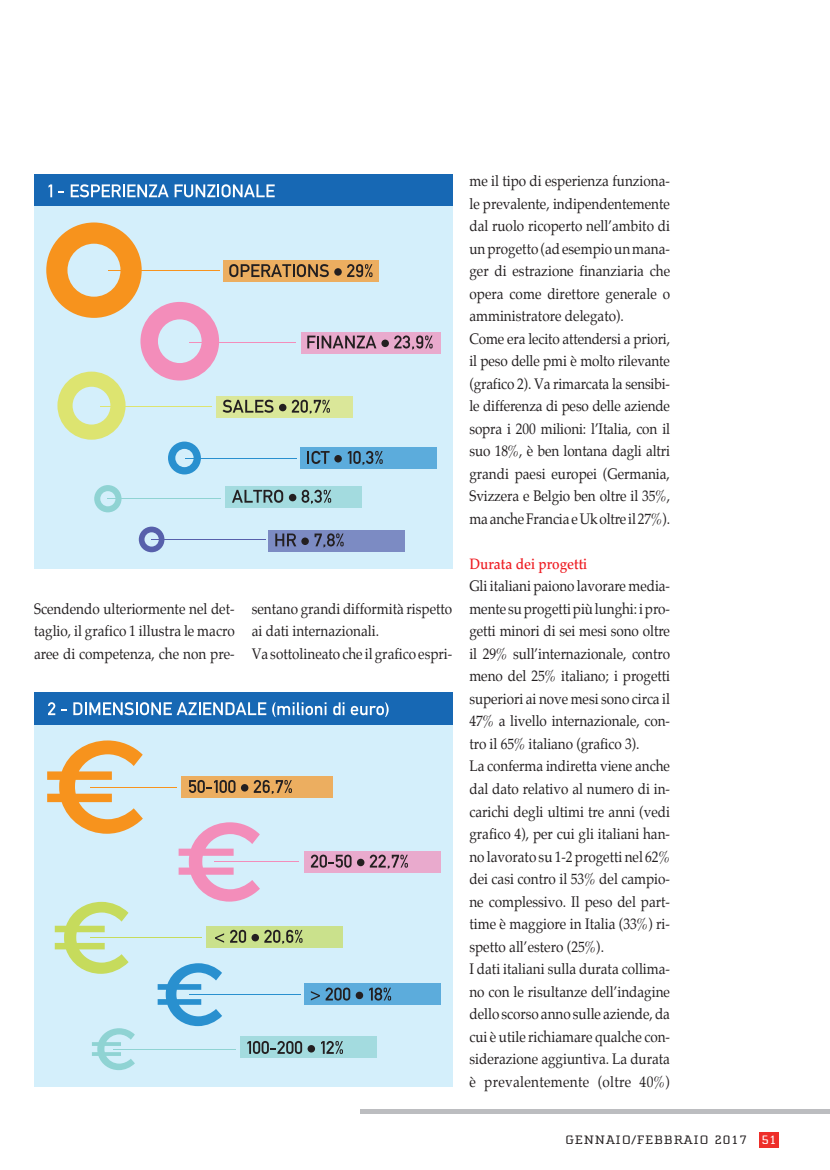
<style>
.page{position:relative;width:830px;height:1170px;background:#fff}
.page>*{position:absolute;margin:0;border:0;box-sizing:border-box;transform-origin:0 0}
.t1{font:15px/22.5px "Palatino";color:#231f20;scale:.9 1}
.t2{font:500 15px "Palatino";color:#ee1d23;scale:.9 1}
.t3{font:12.6px "Cholla Slab";letter-spacing:.05em;color:#231f20;scale:1.2 1}
.s1{color:#fff}
</style>
<div class="page">
<hr style="left:360px;top:1109px;width:469px;height:4px;background:#bcbdc0">
<div style="left:758px;top:1131px;width:20px;height:16px;background:#ee2e29"></div>
<div style="left:34px;top:692px;width:418px;height:394px;background:#d4effb"></div>
<div style="left:34px;top:692px;width:418px;height:32px;background:#1768b4"></div>
<div style="left:304px;top:851px;width:136px;height:21px;background:#e9aacd"></div>
<hr style="left:214px;top:861px;width:85px;height:1px;background:#f38dba">
<div style="left:206px;top:926px;width:136px;height:21px;background:#cae18c"></div>
<div style="left:304px;top:983px;width:136px;height:21px;background:#5cacdc"></div>
<div style="left:241px;top:1036px;width:136px;height:21px;background:#a3dbdf"></div>
<hr style="left:90px;top:936px;width:112px;height:1px;background:#c6db5c">
<hr style="left:190px;top:994px;width:111px;height:1px;background:#2990cf">
<hr style="left:113px;top:1048px;width:122px;height:1px;background:#8fd3d3">
<svg style="left:311px;top:854px;width:40px;height:13px"></svg>
<div style="left:357px;top:858px;width:7px;height:8px;background:#231f20;border-radius:50%"></div>
<svg style="left:369px;top:854px;width:39px;height:14px"></svg>
<svg style="left:215px;top:933px;width:9px;height:9px"></svg>
<svg style="left:230px;top:929px;width:16px;height:13px"></svg>
<svg style="left:251px;top:933px;width:8px;height:8px"></svg>
<svg style="left:264px;top:929px;width:38px;height:15px"></svg>
<svg style="left:311px;top:987px;width:39px;height:13px"></svg>
<div style="left:355px;top:991px;width:8px;height:8px;background:#231f20;border-radius:50%"></div>
<svg style="left:369px;top:987px;width:22px;height:13px"></svg>
<svg style="left:247px;top:1041px;width:55px;height:12px"></svg>
<svg style="left:307px;top:1044px;width:8px;height:8px"></svg>
<svg style="left:321px;top:1041px;width:22px;height:12px"></svg>
<div style="left:181px;top:776px;width:151px;height:21px;background:#ecae60"></div>
<hr style="left:90px;top:786px;width:86px;height:1px;background:#f7931d">
<svg style="left:189px;top:780px;width:46px;height:13px"></svg>
<div style="left:241px;top:784px;width:7px;height:7px;background:#231f20;border-radius:50%"></div>
<svg style="left:253px;top:780px;width:39px;height:14px"></svg>
<svg style="left:47px;top:740px;width:96px;height:93px"></svg>
<svg style="left:178px;top:822px;width:82px;height:79px"></svg>
<svg style="left:55px;top:901px;width:73px;height:72px"></svg>
<svg style="left:157px;top:963px;width:65px;height:63px"></svg>
<svg style="left:92px;top:1028px;width:43px;height:42px"></svg>
<svg style="left:48px;top:702px;width:7px;height:13px"></svg>
<svg style="left:61px;top:709px;width:6px;height:2px"></svg>
<svg style="left:73px;top:702px;width:193px;height:13px"></svg>
<svg style="left:272px;top:702px;width:54px;height:15px"></svg>
<svg style="left:333px;top:702px;width:11px;height:13px"></svg>
<svg style="left:350px;top:702px;width:38px;height:15px"></svg>
<div style="left:34px;top:174px;width:418px;height:395px;background:#d4effb"></div>
<div style="left:34px;top:174px;width:418px;height:32px;background:#1768b4"></div>
<svg style="left:48px;top:184px;width:4px;height:13px"></svg>
<svg style="left:71px;top:184px;width:203px;height:13px"></svg>
<div style="left:301px;top:332px;width:139px;height:21px;background:#e9aacd"></div>
<div style="left:381px;top:339px;width:8px;height:8px;background:#231f20;border-radius:50%"></div>
<svg style="left:394px;top:335px;width:38px;height:15px"></svg>
<div style="left:300px;top:447px;width:136px;height:21px;background:#5cacdc"></div>
<svg style="left:46px;top:222px;width:336px;height:252px"></svg>
<div style="left:225px;top:486px;width:136px;height:21px;background:#a3dbdf"></div>
<svg style="left:94px;top:485px;width:27px;height:27px"></svg>
<hr style="left:107px;top:498px;width:114px;height:1px;background:#8fd3d3">
<svg style="left:232px;top:489px;width:51px;height:13px"></svg>
<div style="left:289px;top:494px;width:7px;height:7px;background:#231f20;border-radius:50%"></div>
<svg style="left:301px;top:489px;width:30px;height:15px"></svg>
<div style="left:268px;top:530px;width:136px;height:21px;background:#7c8bc3"></div>
<svg style="left:139px;top:526px;width:25px;height:26px"></svg>
<hr style="left:151px;top:539px;width:115px;height:1px;background:#5760ab">
<svg style="left:275px;top:533px;width:21px;height:13px"></svg>
<div style="left:301px;top:537px;width:8px;height:8px;background:#231f20;border-radius:50%"></div>
<svg style="left:314px;top:533px;width:29px;height:14px"></svg>
<p class="t1" style="left:34px;top:597px;width:224px;text-align:justify">Scendendo ulteriormente nel det&shy;taglio, il grafico 1 illustra le macro aree di competenza, che non pre-</p>
<p class="t1" style="left:251px;top:597px;width:224px">sentano grandi difformità rispetto ai dati internazionali.<br>Va sottolineato che il grafico espri-</p>
<p class="t1" style="left:469px;top:170px;width:224px">me il tipo di esperienza funziona&shy;le prevalente, indipendentemente dal ruolo ricoperto nell’ambito di un progetto (ad esempio un mana&shy;ger di estrazione finanziaria che opera come direttore generale o amministratore delegato).<br>Come era lecito attendersi a priori, il peso delle pmi è molto rilevante (grafico 2). Va rimarcata la sensibi&shy;le differenza di peso delle aziende sopra i 200 milioni: l’Italia, con il suo 18%, è ben lontana dagli altri grandi paesi europei (Germania, Svizzera e Belgio ben oltre il 35%, ma anche Francia e Uk oltre il 27%).</p>
<p class="t2" style="left:469px;top:555px;width:132px">Durata dei progetti</p>
<p class="t1" style="left:469px;top:575px;width:224px">Gli italiani paiono lavorare media&shy;mente su progetti più lunghi: i pro&shy;getti minori di sei mesi sono oltre il 29% sull’internazionale, contro meno del 25% italiano; i progetti superiori ai nove mesi sono circa il 47% a livello internazionale, con&shy;tro il 65% italiano (grafico 3).<br>La conferma indiretta viene anche dal dato relativo al numero di in&shy;carichi degli ultimi tre anni (vedi grafico 4), per cui gli italiani han&shy;no lavorato su 1-2 progetti nel 62% dei casi contro il 53% del campio&shy;ne complessivo. Il peso del part&shy;time è maggiore in Italia (33%) ri&shy;spetto all’estero (25%).<br>I dati italiani sulla durata collima&shy;no con le risultanze dell’indagine dello scorso anno sulle aziende, da cui è utile richiamare qualche con&shy;siderazione aggiuntiva. La durata è prevalentemente (oltre 40%)</p>
<p class="t3" style="left:564px;top:1133px;width:178px">GENNAIO/FEBBRAIO 2017 <span class="s1">51</span></p>
</div>
